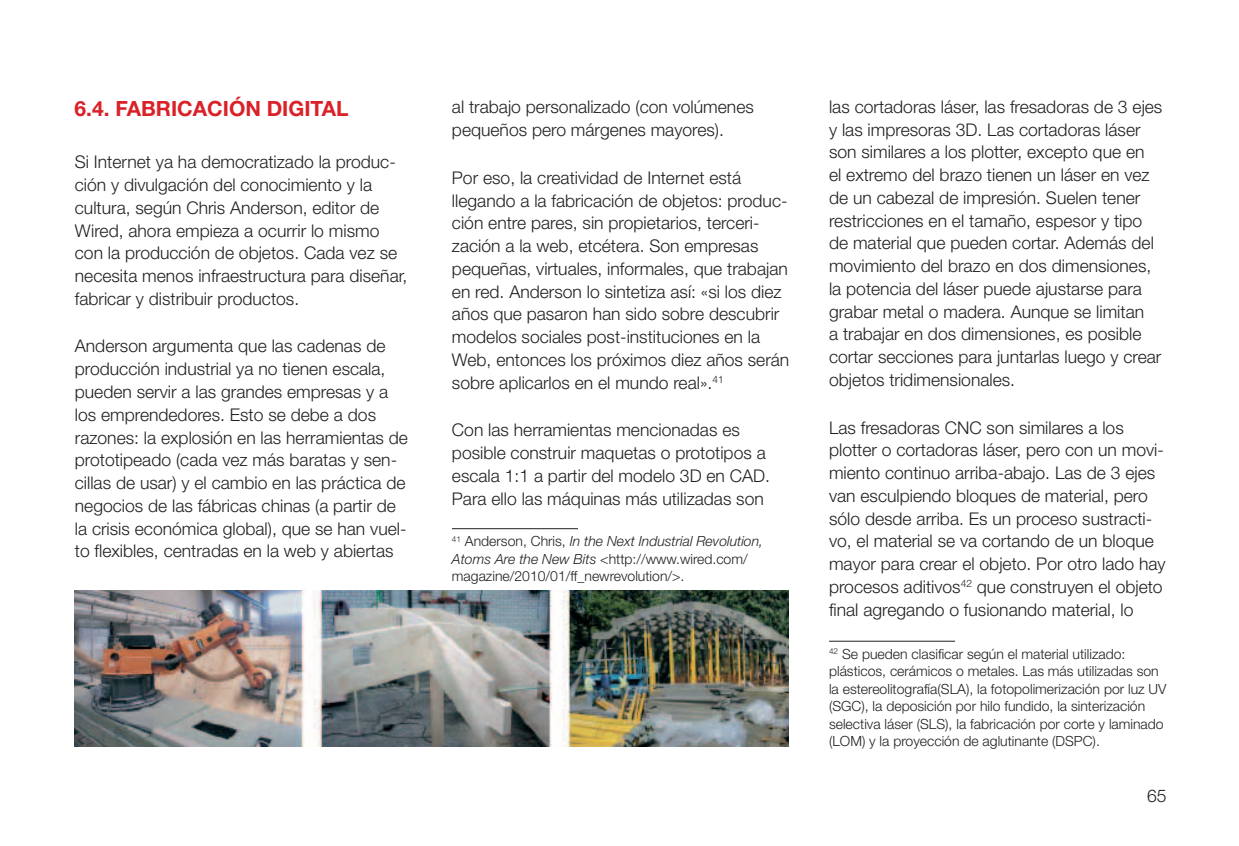
<style>
.page{position:relative;width:1239px;height:846px;background:#fff}
.page>*{position:absolute;margin:0;border:0;box-sizing:border-box;transform-origin:0 0}
.t1{font:700 21px "Helvetica Neue LT Std";color:#da2128}
.t2{font:300 17.5px/22.8px "Helvetica Neue LT Std";color:#231f20}
.t3{font:300 14px/17.5px "Helvetica Neue LT Std";color:#231f20}
.s1{font-style:italic}
</style>
<div class="page">
<hr style="left:452px;top:528px;width:126px;height:1px;background:#231f20">
<hr style="left:829px;top:640px;width:126px;height:1px;background:#231f20">
<img style="left:75px;top:590px;width:713px;height:156px">
<p class="t1" style="left:75px;top:95px;width:276px">6.4. FABRICACIÓN DIGITAL</p>
<p class="t2" style="left:75px;top:150px;width:334px">Si Internet ya ha democratizado la produc&shy;ción y divulgación del conocimiento y la cultura, según Chris Anderson, editor de Wired, ahora empieza a ocurrir lo mismo con la producción de objetos. Cada vez se necesita menos infraestructura para diseñar, fabricar y distribuir productos.</p>
<p class="t2" style="left:75px;top:334px;width:334px">Anderson argumenta que las cadenas de producción industrial ya no tienen escala, pueden servir a las grandes empresas y a los emprendedores. Esto se debe a dos razones: la explosión en las herramientas de prototipeado (cada vez más baratas y sen&shy;cillas de usar) y el cambio en las práctica de negocios de las fábricas chinas (a partir de la crisis económica global), que se han vuel&shy;to flexibles, centradas en la web y abiertas</p>
<p class="t2" style="left:452px;top:95px;width:303px">al trabajo personalizado (con volúmenes pequeños pero márgenes mayores).</p>
<p class="t2" style="left:452px;top:166px;width:339px">Por eso, la creatividad de Internet está llegando a la fabricación de objetos: produc&shy;ción entre pares, sin propietarios, terceri&shy;zación a la web, etcétera. Son empresas pequeñas, virtuales, informales, que trabajan en red. Anderson lo sintetiza así: «si los diez años que pasaron han sido sobre descubrir modelos sociales post-instituciones en la Web, entonces los próximos diez años serán sobre aplicarlos en el mundo real».<sup>41</sup></p>
<p class="t2" style="left:452px;top:418px;width:320px">Con las herramientas mencionadas es posible construir maquetas o prototipos a escala 1:1 a partir del modelo 3D en CAD.<br>Para ello las máquinas más utilizadas son</p>
<p class="t3" style="left:452px;top:532px;width:313px"><sup>41</sup> Anderson, Chris, <span class="s1">In the Next Industrial Revolution,<br>Atoms Are the New Bits</span> &lt;http://www.wired.com/ magazine/2010/01/ff_newrevolution/&gt;.</p>
<p class="t2" style="left:829px;top:95px;width:335px">las cortadoras láser, las fresadoras de 3 ejes y las impresoras 3D. Las cortadoras láser son similares a los plotter, excepto que en<br>el extremo del brazo tienen un láser en vez de un cabezal de impresión. Suelen tener restricciones en el tamaño, espesor y tipo de material que pueden cortar. Además del movimiento del brazo en dos dimensiones, la potencia del láser puede ajustarse para grabar metal o madera. Aunque se limitan<br>a trabajar en dos dimensiones, es posible cortar secciones para juntarlas luego y crear objetos tridimensionales.</p>
<p class="t2" style="left:829px;top:415px;width:338px">Las fresadoras CNC son similares a los plotter o cortadoras láser, pero con un movi&shy;miento continuo arriba-abajo. Las de 3 ejes van esculpiendo bloques de material, pero sólo desde arriba. Es un proceso sustracti&shy;vo, el material se va cortando de un bloque mayor para crear el objeto. Por otro lado hay procesos aditivos<sup>42</sup> que construyen el objeto final agregando o fusionando material, lo</p>
<p class="t3" style="left:829px;top:644px;width:339px"><sup>42</sup> Se pueden clasificar según el material utilizado: plásticos, cerámicos o metales. Las más utilizadas son la estereolitografía(SLA), la fotopolimerización por luz UV (SGC), la deposición por hilo fundido, la sinterización selectiva láser (SLS), la fabricación por corte y laminado (LOM) y la proyección de aglutinante (DSPC).</p>
<p class="t2" style="left:1147px;top:784px;width:21px">65</p>
</div>
